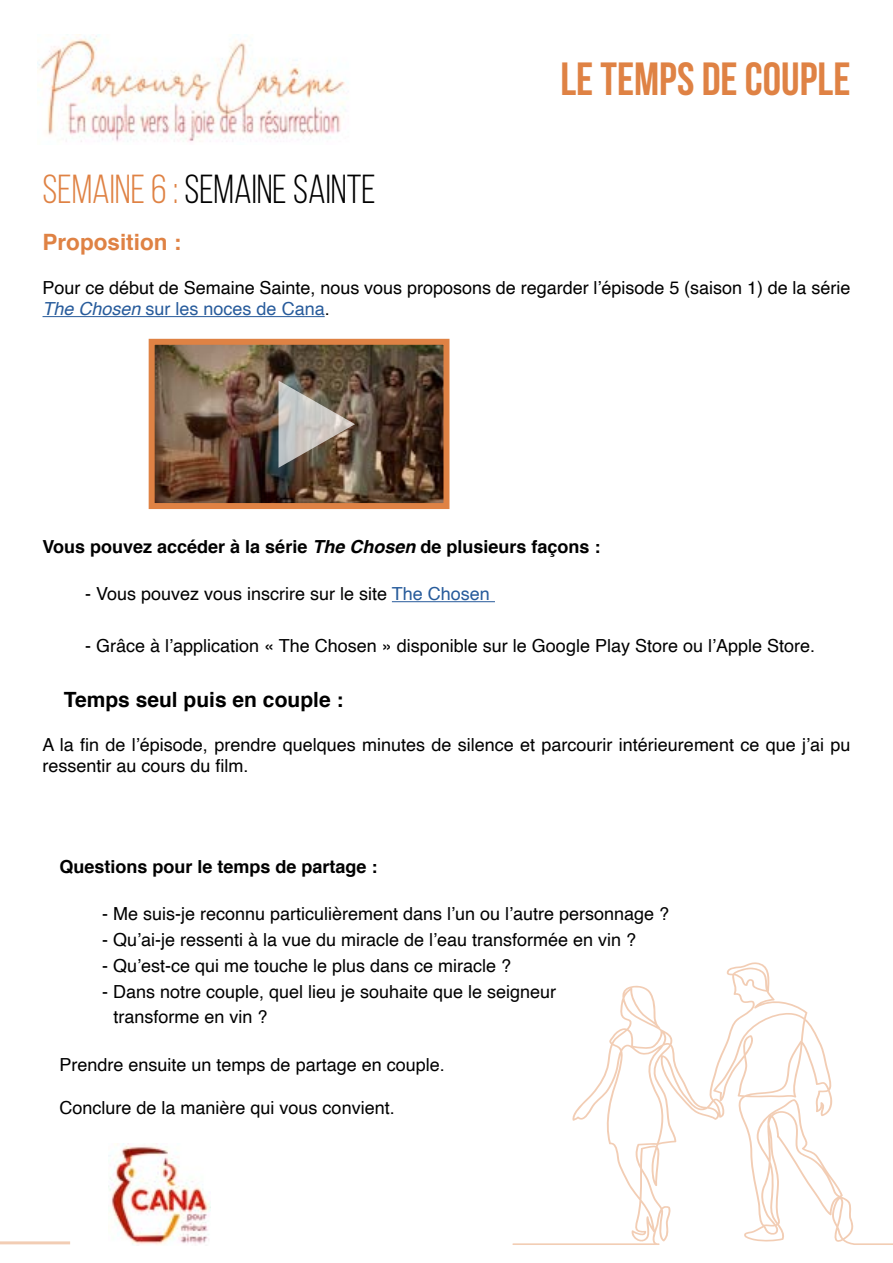
<style>
.page{position:relative;width:893px;height:1263px;background:#fff}
.page>*{position:absolute;margin:0;border:0;box-sizing:border-box;transform-origin:0 0}
.t1{font:700 46.5px "Bebas Neue";color:#df8244}
.t2{font:40.5px "Bebas Neue";color:#000}
.t3{font:700 22.5px "Helvetica";color:#df8244}
.t4{font:700 21px "Helvetica";color:#000}
.t5{font:18px/21.6px "Helvetica";color:#000}
.t6{font:700 18px "Helvetica";color:#000}
.s1{color:#df8244}
.s2{font-style:italic;color:#275b9b}
.s3{color:#275b9b}
.s4{font-style:italic}
</style>
<div class="page">
<hr style="left:43px;top:316px;width:282px;height:1px;background:#275b9b">
<hr style="left:392px;top:601px;width:103px;height:1px;background:#275b9b">
<img style="left:38px;top:34px;width:311px;height:108px">
<svg style="left:512px;top:962px;width:381px;height:283px"></svg>
<svg style="left:0;top:1241px;width:71px;height:4px"></svg>
<img style="left:108px;top:1143px;width:102px;height:102px">
<img style="left:156px;top:346px;width:286px;height:156px">
<div style="left:149px;top:339px;width:300px;height:170px;border:6px solid #df8244"></div>
<svg style="left:279px;top:381px;width:76px;height:87px;background:#998f84"></svg>
<h2 class="t2" style="left:43px;top:168px;width:335px"><span class="s1">SEMAINE 6 :</span> SEMAINE SAINTE</h2>
<h1 class="t1" style="left:560px;top:54px;width:292px">LE TEMPS DE COUPLE</h1>
<p class="t3" style="left:43px;top:224px;width:140px">Proposition :</p>
<p class="t5" style="left:43px;top:277px;width:809px">Pour ce début de Semaine Sainte, nous vous proposons de regarder l’épisode 5 (saison 1) de la série<br><span class="s2">The Chosen</span> <span class="s3">sur les noces de Cana</span>.</p>
<p class="t6" style="left:43px;top:532px;width:559px">Vous pouvez accéder à la série <span class="s4">The Chosen</span> de plusieurs façons :</p>
<p class="t5" style="left:85px;top:584px;width:406px">- Vous pouvez vous inscrire sur le site <span class="s3">The Chosen</span></p>
<p class="t5" style="left:85px;top:635px;width:732px">- Grâce à l’application « The Chosen » disponible sur le Google Play Store ou l’Apple Store.</p>
<p class="t4" style="left:64px;top:683px;width:281px">Temps seul puis en couple :</p>
<p class="t5" style="left:43px;top:734px;width:809px">A la fin de l’épisode, prendre quelques minutes de silence et parcourir intérieurement ce que j’ai pu ressentir au cours du film.</p>
<p class="t6" style="left:60px;top:852px;width:320px">Questions pour le temps de partage :</p>
<p class="t5" style="left:102px;top:903px;width:569px">- Me suis-je reconnu particulièrement dans l’un ou l’autre personnage ?</p>
<p class="t5" style="left:102px;top:929px;width:536px">- Qu’ai-je ressenti à la vue du miracle de l’eau transformée en vin ?</p>
<p class="t5" style="left:102px;top:955px;width:411px">- Qu’est-ce qui me touche le plus dans ce miracle ?</p>
<p class="t5" style="left:114px;top:979px;width:444px;line-height:25.8px;text-indent:-11px">- Dans notre couple, quel lieu je souhaite que le seigneur transforme en vin ?</p>
<p class="t5" style="left:60px;top:1054px;width:387px">Prendre ensuite un temps de partage en couple.</p>
<p class="t5" style="left:60px;top:1097px;width:337px">Conclure de la manière qui vous convient.</p>
</div>
